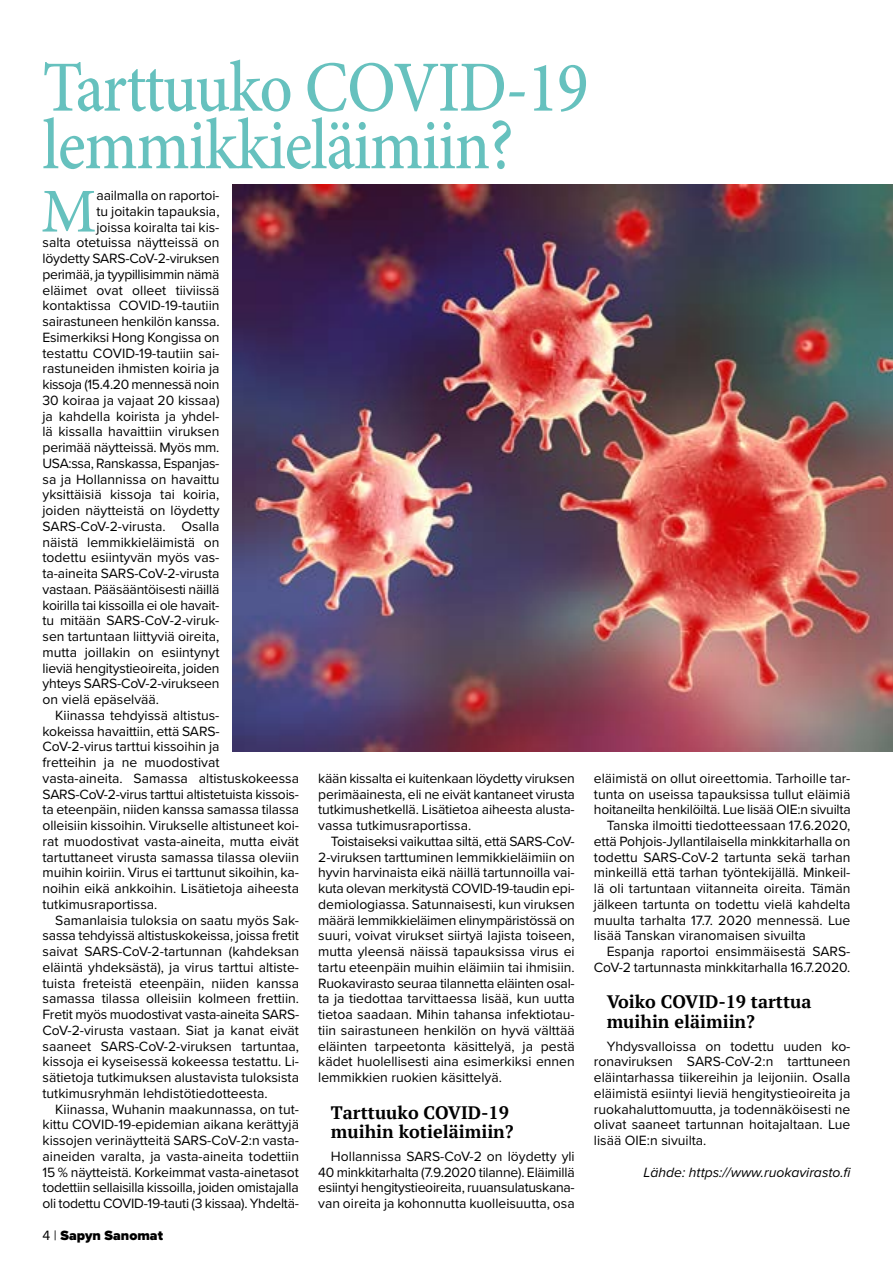
<style>
.page{position:relative;width:893px;height:1263px;background:#fff}
.page>*{position:absolute;margin:0;border:0;box-sizing:border-box;transform-origin:0 0}
.t1{font:500 72px/57.6px "Minion Pro";letter-spacing:-.02em;color:#66c1be;scale:.9 1}
.t2{font:500 62.4px "Minion Pro";color:#66c1be}
.t3{font:700 18px/19.5px "PT Serif";color:#000}
.t4{font:13.95px/15.8px "Proxima Nova";color:#000;text-align:justify}
.t5{font:13.95px "Proxima Nova";letter-spacing:-.02em;color:#000}
.t6{font:13.95px "Proxima Nova";letter-spacing:-.025em;color:#000}
.t7{font:italic 13.95px "Proxima Nova";color:#000}
.t8{font:900 13.95px "Proxima Nova";color:#000}
.s1{font-weight:400}
</style>
<div class="page">
<img style="left:232px;top:184px;width:661px;height:567px">
<h1 class="t1" style="left:43px;top:59px;width:608px">Tarttuuko COVID-19 lemmikkieläimiin?</h1>
<h2 class="t2" style="left:41px;top:169px;width:57px">M</h2>
<p class="t4" style="left:97px;top:187px;width:124px">aailmalla on raportoi-</p>
<p class="t4" style="left:97px;top:203px;width:125px">tu joitakin tapauksia,</p>
<p class="t4" style="left:97px;top:218px;width:124px">joissa koiralta tai kis-</p>
<p class="t4" style="left:43px;top:234px;width:178px">salta otetuissa näytteissä on</p>
<p class="t4" style="left:43px;top:250px;width:179px">löydetty SARS-CoV-2-viruksen</p>
<p class="t6" style="left:43px;top:264px;width:178px">perimää, ja tyypillisimmin nämä</p>
<p class="t4" style="left:43px;top:281px;width:178px">eläimet ovat olleet tiiviissä</p>
<p class="t4" style="left:43px;top:297px;width:178px">kontaktissa COVID-19-tautiin</p>
<p class="t4" style="left:43px;top:313px;width:179px">sairastuneen henkilön kanssa.</p>
<p class="t4" style="left:43px;top:329px;width:179px">Esimerkiksi Hong Kongissa on</p>
<p class="t4" style="left:43px;top:344px;width:178px">testattu COVID-19-tautiin sai-</p>
<p class="t4" style="left:43px;top:360px;width:178px">rastuneiden ihmisten koiria ja</p>
<p class="t6" style="left:43px;top:374px;width:178px">kissoja (15.4.20 mennessä noin</p>
<p class="t4" style="left:43px;top:392px;width:178px">30 koiraa ja vajaat 20 kissaa)</p>
<p class="t4" style="left:43px;top:407px;width:178px">ja kahdella koirista ja yhdel-</p>
<p class="t4" style="left:43px;top:423px;width:178px">lä kissalla havaittiin viruksen</p>
<p class="t4" style="left:43px;top:439px;width:178px">perimää näytteissä. Myös mm.</p>
<p class="t6" style="left:43px;top:453px;width:178px">USA:ssa, Ranskassa, Espanjas-</p>
<p class="t4" style="left:43px;top:470px;width:178px">sa ja Hollannissa on havaittu</p>
<p class="t4" style="left:43px;top:486px;width:178px">yksittäisiä kissoja tai koiria,</p>
<p class="t4" style="left:43px;top:502px;width:178px">joiden näytteistä on löydetty</p>
<p class="t4" style="left:43px;top:518px;width:178px">SARS-CoV-2-virusta. Osalla</p>
<p class="t4" style="left:43px;top:533px;width:178px">näistä lemmikkieläimistä on</p>
<p class="t4" style="left:43px;top:549px;width:178px">todettu esiintyvän myös vas-</p>
<p class="t4" style="left:43px;top:565px;width:179px">ta-aineita SARS-CoV-2-virusta</p>
<p class="t4" style="left:43px;top:581px;width:178px">vastaan. Pääsääntöisesti näillä</p>
<p class="t5" style="left:43px;top:594px;width:178px">koirilla tai kissoilla ei ole havait-</p>
<p class="t4" style="left:43px;top:612px;width:178px">tu mitään SARS-CoV-2-viruk-</p>
<p class="t4" style="left:43px;top:628px;width:178px">sen tartuntaan liittyviä oireita,</p>
<p class="t4" style="left:43px;top:644px;width:178px">mutta joillakin on esiintynyt</p>
<p class="t4" style="left:43px;top:659px;width:179px">lieviä hengitystieoireita, joiden</p>
<p class="t4" style="left:43px;top:675px;width:178px">yhteys SARS-CoV-2-virukseen</p>
<p class="t4" style="left:43px;top:691px;width:118px">on vielä epäselvää.</p>
<p class="t4" style="left:55px;top:707px;width:166px">Kiinassa tehdyissä altistus-</p>
<p class="t4" style="left:43px;top:722px;width:179px">kokeissa havaittiin, että SARS-</p>
<p class="t4" style="left:43px;top:738px;width:179px">CoV-2-virus tarttui kissoihin ja</p>
<p class="t4" style="left:43px;top:754px;width:178px">fretteihin ja ne muodostivat</p>
<p class="t4" style="left:43px;top:770px;width:258px">vasta-aineita. Samassa altistuskokeessa</p>
<p class="t4" style="left:43px;top:785px;width:258px">SARS-CoV-2-virus tarttui altistetuista kissois-</p>
<p class="t4" style="left:43px;top:801px;width:258px">ta eteenpäin, niiden kanssa samassa tilassa</p>
<p class="t4" style="left:43px;top:817px;width:258px">olleisiin kissoihin. Virukselle altistuneet koi-</p>
<p class="t4" style="left:43px;top:833px;width:258px">rat muodostivat vasta-aineita, mutta eivät</p>
<p class="t4" style="left:43px;top:848px;width:258px">tartuttaneet virusta samassa tilassa oleviin</p>
<p class="t4" style="left:43px;top:864px;width:258px">muihin koiriin. Virus ei tarttunut sikoihin, ka-</p>
<p class="t4" style="left:43px;top:880px;width:258px">noihin eikä ankkoihin. Lisätietoja aiheesta</p>
<p class="t4" style="left:43px;top:896px;width:116px">tutkimusraportissa.</p>
<p class="t4" style="left:55px;top:911px;width:245px">Samanlaisia tuloksia on saatu myös Sak-</p>
<p class="t4" style="left:43px;top:927px;width:258px">sassa tehdyissä altistuskokeissa, joissa fretit</p>
<p class="t4" style="left:43px;top:943px;width:258px">saivat SARS-CoV-2-tartunnan (kahdeksan</p>
<p class="t4" style="left:43px;top:959px;width:258px">eläintä yhdeksästä), ja virus tarttui altiste-</p>
<p class="t4" style="left:43px;top:974px;width:258px">tuista freteistä eteenpäin, niiden kanssa</p>
<p class="t4" style="left:43px;top:990px;width:258px">samassa tilassa olleisiin kolmeen frettiin.</p>
<p class="t4" style="left:43px;top:1006px;width:258px">Fretit myös muodostivat vasta-aineita SARS-</p>
<p class="t4" style="left:43px;top:1022px;width:258px">CoV-2-virusta vastaan. Siat ja kanat eivät</p>
<p class="t4" style="left:43px;top:1037px;width:258px">saaneet SARS-CoV-2-viruksen tartuntaa,</p>
<p class="t4" style="left:43px;top:1053px;width:258px">kissoja ei kyseisessä kokeessa testattu. Li-</p>
<p class="t4" style="left:43px;top:1069px;width:258px">sätietoja tutkimuksen alustavista tuloksista</p>
<p class="t4" style="left:43px;top:1085px;width:227px">tutkimusryhmän lehdistötiedotteesta.</p>
<p class="t4" style="left:55px;top:1100px;width:245px">Kiinassa, Wuhanin maakunnassa, on tut-</p>
<p class="t4" style="left:43px;top:1116px;width:258px">kittu COVID-19-epidemian aikana kerättyjä</p>
<p class="t4" style="left:43px;top:1132px;width:258px">kissojen verinäytteitä SARS-CoV-2:n vasta-</p>
<p class="t4" style="left:43px;top:1148px;width:258px">aineiden varalta, ja vasta-aineita todettiin</p>
<p class="t4" style="left:43px;top:1163px;width:258px">15 % näytteistä. Korkeimmat vasta-ainetasot</p>
<p class="t5" style="left:43px;top:1177px;width:258px">todettiin sellaisilla kissoilla, joiden omistajalla</p>
<p class="t5" style="left:43px;top:1193px;width:258px">oli todettu COVID-19-tauti (3 kissaa). Yhdeltä-</p>
<p class="t4" style="left:594px;top:770px;width:258px">eläimistä on ollut oireettomia. Tarhoille tar-</p>
<p class="t4" style="left:594px;top:785px;width:258px">tunta on useissa tapauksissa tullut eläimiä</p>
<p class="t4" style="left:594px;top:801px;width:258px">hoitaneilta henkilöiltä. Lue lisää OIE:n sivuilta</p>
<p class="t4" style="left:607px;top:817px;width:245px">Tanska ilmoitti tiedotteessaan 17.6.2020,</p>
<p class="t4" style="left:594px;top:833px;width:258px">että Pohjois-Jyllantilaisella minkkitarhalla on</p>
<p class="t4" style="left:594px;top:848px;width:258px">todettu SARS-CoV-2 tartunta sekä tarhan</p>
<p class="t4" style="left:594px;top:864px;width:258px">minkeillä että tarhan työntekijällä. Minkeil-</p>
<p class="t4" style="left:594px;top:880px;width:258px">lä oli tartuntaan viitanneita oireita. Tämän</p>
<p class="t4" style="left:594px;top:896px;width:258px">jälkeen tartunta on todettu vielä kahdelta</p>
<p class="t4" style="left:594px;top:911px;width:258px">muulta tarhalta 17.7. 2020 mennessä. Lue</p>
<p class="t4" style="left:594px;top:927px;width:213px">lisää Tanskan viranomaisen sivuilta</p>
<p class="t4" style="left:607px;top:943px;width:245px">Espanja raportoi ensimmäisestä SARS-</p>
<p class="t4" style="left:594px;top:959px;width:258px">CoV-2 tartunnasta minkkitarhalla 16.7.2020.</p>
<p class="t3" style="left:607px;top:992px;width:206px">Voiko COVID-19 tarttua muihin eläimiin?</p>
<p class="t4" style="left:594px;top:1037px;width:258px;text-indent:13px">Yhdysvalloissa on todettu uuden ko&shy;ronaviruksen SARS-CoV-2:n tarttuneen eläintarhassa tiikereihin ja leijoniin. Osalla eläimistä esiintyi lieviä hengitystieoireita ja ruokahaluttomuutta, ja todennäköisesti ne olivat saaneet tartunnan hoitajaltaan. Lue lisää OIE:n sivuilta.</p>
<p class="t7" style="left:644px;top:1161px;width:209px">Lähde: https://www.ruokavirasto.fi</p>
<p class="t4" style="left:318px;top:770px;width:258px">kään kissalta ei kuitenkaan löydetty viruksen perimäainesta, eli ne eivät kantaneet virusta tutkimushetkellä. Lisätietoa aiheesta alusta&shy;vassa tutkimusraportissa.</p>
<p class="t4" style="left:318px;top:833px;width:258px;text-indent:13px">Toistaiseksi vaikuttaa siltä, että SARS-CoV-2-viruksen tarttuminen lemmikkieläimiin on hyvin harvinaista eikä näillä tartunnoilla vai&shy;kuta olevan merkitystä COVID-19-taudin epi&shy;demiologiassa. Satunnaisesti, kun viruksen määrä lemmikkieläimen elinympäristössä on suuri, voivat virukset siirtyä lajista toiseen, mutta yleensä näissä tapauksissa virus ei tartu eteenpäin muihin eläimiin tai ihmisiin.<br>Ruokavirasto seuraa tilannetta eläinten osal&shy;ta ja tiedottaa tarvittaessa lisää, kun uutta tietoa saadaan. Mihin tahansa infektiotau&shy;tiin sairastuneen henkilön on hyvä välttää eläinten tarpeetonta käsittelyä, ja pestä kädet huolellisesti aina esimerkiksi ennen lemmikkien ruokien käsittelyä.</p>
<p class="t3" style="left:331px;top:1102px;width:184px">Tarttuuko COVID-19 muihin kotieläimiin?</p>
<p class="t4" style="left:318px;top:1148px;width:258px;text-indent:13px">Hollannissa SARS-CoV-2 on löydetty yli 40 minkkitarhalta (7.9.2020 tilanne). Eläimillä esiintyi hengitystieoireita, ruuansulatuskana&shy;van oireita ja kohonnutta kuolleisuutta, osa</p>
<p class="t8" style="left:43px;top:1224px;width:122px"><span class="s1">4 |</span> Sapyn Sanomat</p>
</div>
